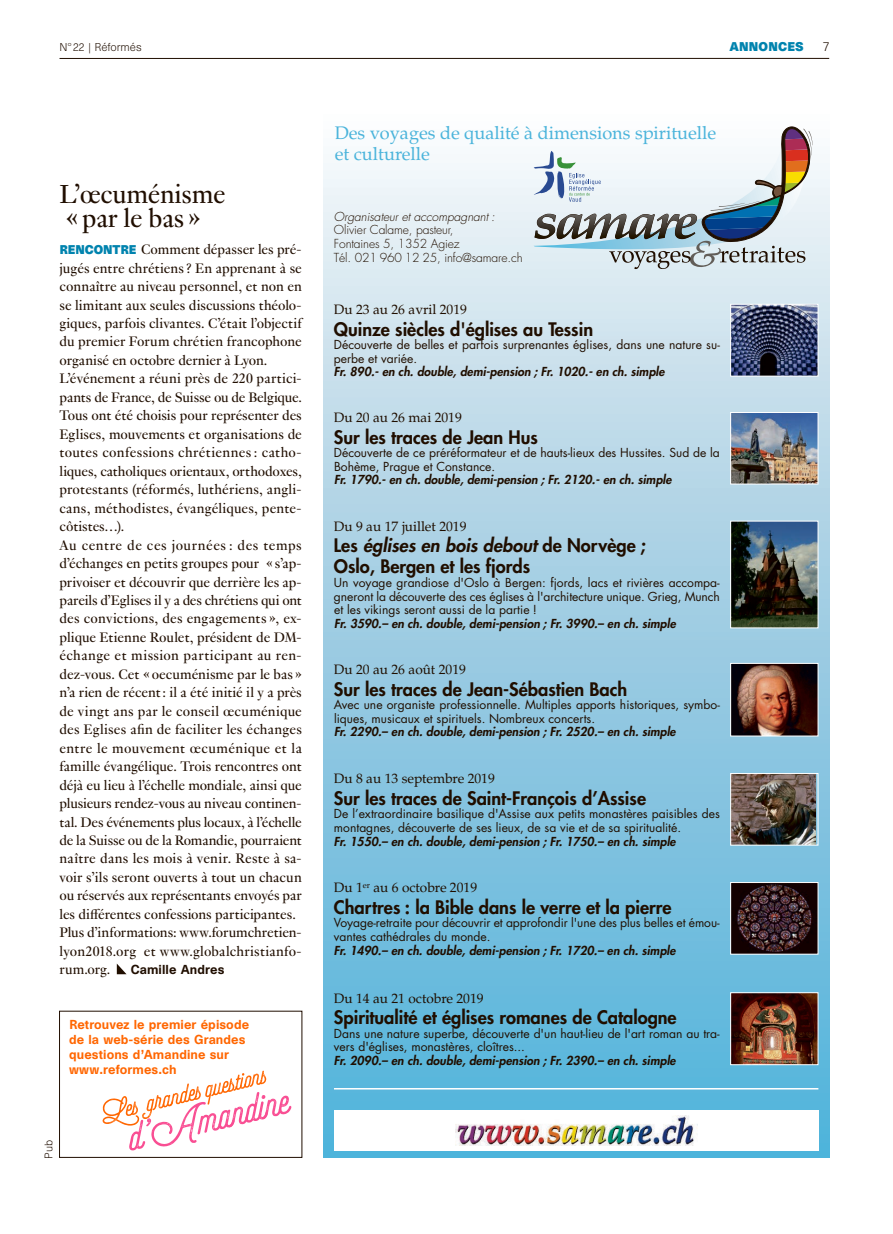
<style>
.page{position:relative;width:893px;height:1234px;background:#fff}
.page>*{position:absolute;margin:0;border:0;box-sizing:border-box;transform-origin:0 0}
.REF_Texte_indd{font:28.5px "Genath";letter-spacing:-.01em;color:#200e00}
.t1{font:800 18.15px/21.1px "Futura";color:#200e00}
.t2{font:18.15px/21.1px "Palatino";color:#4bb4db}
.REF_Texte_indd-2{font:15px/18.5px "Genath";color:#200e00;text-align:justify}
.t3{font:13.65px "Palatino";color:#200e00}
.t4{font:12.15px/13.6px "Futura";color:#200e00}
.t5{font:300 12.15px/13.6px "Futura";letter-spacing:-.01em;color:#200e00}
.REF_Texte_indd-3{font:500 12px "Unica SB";letter-spacing:.01em;color:#f60}
.REF_Texte_indd-4{font:500 12px "Unica SB";letter-spacing:.01em;color:#200e00}
.t6{font:300 12px "Unica SB";color:#200e00}
.REF_Texte_indd-5{font:700 11.7px "Unica SB";letter-spacing:.015em;color:#0083ae}
.t7{font:300 10.5px "Unica SB";color:#200e00}
.REF_legendes_copyrig{font:300 10.2px "Unica SB";color:#200e00}
.s1{font-family:"Unica SB";font-weight:700;font-size:11.7px;color:#0083ae}
.s2{font-style:italic}
.s3{font-weight:800;font-style:italic}
</style>
<div class="page">
<svg style="left:117px;top:964px;width:10px;height:10px"></svg>
<svg style="left:323px;top:126px;width:506px;height:1031px;background:#9dcee5"></svg>
<svg style="left:808px;top:131px;width:5px;height:14px"></svg>
<svg style="left:534px;top:127px;width:278px;height:142px"></svg>
<div style="left:334px;top:1109px;width:484px;height:41px;background:#fff"></div>
<img style="left:455px;top:1115px;width:242px;height:29px">
<hr style="left:334px;top:1087px;width:484px;height:2px;background:#fff">
<img style="left:732px;top:306px;width:84px;height:68px">
<div style="left:730px;top:304px;width:88px;height:72px;border:1px solid #fff"></div>
<img style="left:732px;top:414px;width:84px;height:68px">
<div style="left:730px;top:412px;width:88px;height:72px;border:1px solid #fff"></div>
<img style="left:732px;top:522px;width:84px;height:104px">
<div style="left:730px;top:520px;width:88px;height:108px;border:1px solid #fff"></div>
<img style="left:732px;top:775px;width:84px;height:68px">
<div style="left:730px;top:773px;width:88px;height:72px;border:1px solid #fff"></div>
<img style="left:732px;top:883px;width:84px;height:69px">
<div style="left:730px;top:881px;width:88px;height:73px;border:1px solid #fff"></div>
<img style="left:732px;top:994px;width:84px;height:68px">
<div style="left:730px;top:992px;width:88px;height:72px;border:1px solid #fff"></div>
<img style="left:732px;top:665px;width:84px;height:69px">
<div style="left:730px;top:663px;width:88px;height:73px;border:1px solid #fff"></div>
<svg style="left:102px;top:1070px;width:189px;height:80px"></svg>
<hr style="left:60px;top:58px;width:769px;height:1px;background:#200e00">
<p class="t7" style="left:60px;top:41px;width:84px">N° 22 | Réformés</p>
<p class="REF_Texte_indd-5" style="left:729px;top:39px;width:76px">ANNONCES</p>
<p class="t6" style="left:823px;top:39px;width:8px">7</p>
<p class="REF_Texte_indd" style="left:60px;top:174px;width:168px">L’œcuménisme</p>
<p class="REF_Texte_indd" style="left:66px;top:198px;width:136px">« par le bas »</p>
<p class="REF_Texte_indd-2" style="left:60px;top:239px;width:244px"><span class="s1">RENCONTRE</span> Comment dépasser les pré&shy;jugés entre chrétiens ? En apprenant à se connaître au niveau personnel, et non en se limitant aux seules discussions théolo&shy;giques, parfois clivantes. C’était l’objectif du premier Forum chrétien francophone organisé en octobre dernier à Lyon.</p>
<p class="REF_Texte_indd-2" style="left:60px;top:368px;width:244px">L’événement a réuni près de 220 partici&shy;pants de France, de Suisse ou de Belgique.<br>Tous ont été choisis pour représenter des Eglises, mouvements et organisations de toutes confessions chrétiennes : catho&shy;liques, catholiques orientaux, orthodoxes, protestants (réformés, luthériens, angli&shy;cans, méthodistes, évangéliques, pente&shy;côtistes…).</p>
<p class="REF_Texte_indd-2" style="left:60px;top:534px;width:244px">Au centre de ces journées : des temps d’échanges en petits groupes pour « s’ap&shy;privoiser et découvrir que derrière les ap&shy;pareils d’Eglises il y a des chrétiens qui ont des convictions, des engagements », ex&shy;plique Etienne Roulet, président de DM&shy;échange et mission participant au ren&shy;dez-vous. Cet « oecuménisme par le bas » n’a rien de récent : il a été initié il y a près de vingt ans par le conseil œcuménique des Eglises afin de faciliter les échanges entre le mouvement œcuménique et la famille évangélique. Trois rencontres ont déjà eu lieu à l’échelle mondiale, ainsi que plusieurs rendez-vous au niveau continen&shy;tal. Des événements plus locaux, à l’échelle de la Suisse ou de la Romandie, pourraient naître dans les mois à venir. Reste à sa&shy;voir s’ils seront ouverts à tout un chacun ou réservés aux représentants envoyés par les différentes confessions participantes.</p>
<p class="REF_Texte_indd-2" style="left:60px;top:922px;width:244px">Plus d’informations: www.forumchretien&shy;lyon2018.org et www.globalchristianfo&shy;rum.org.</p>
<p class="REF_Texte_indd-4" style="left:131px;top:962px;width:95px">Camille Andres</p>
<p class="REF_Texte_indd-3" style="left:69px;top:1016px;width:181px">Retrouvez le premier épisode</p>
<p class="REF_Texte_indd-3" style="left:69px;top:1031px;width:178px">de la web-série des Grandes</p>
<p class="REF_Texte_indd-3" style="left:69px;top:1046px;width:161px">questions d’Amandine sur</p>
<p class="REF_Texte_indd-3" style="left:69px;top:1061px;width:109px">www.reformes.ch</p>
<p class="REF_legendes_copyrig" style="left:43px;top:1158px;width:20px;rotate:-90deg">Pub</p>
<p class="t2" style="left:335px;top:122px;width:383px">Des voyages de qualité à dimensions spirituelle et culturelle</p>
<p class="t5" style="left:334px;top:210px;width:190px"><span class="s2">Organisateur et accompagnant :<br></span>Olivier Calame, pasteur,<br>Fontaines 5, 1352 Agiez<br>Tél. 021 960 12 25, info@samare.ch</p>
<p class="t3" style="left:334px;top:301px;width:134px">Du 23 au 26 avril 2019</p>
<p class="t1" style="left:334px;top:318px;width:261px">Quinze siècles d'églises au Tessin</p>
<p class="t4" style="left:334px;top:337px;width:387px">Découverte de belles et parfois surprenantes églises, dans une nature su&shy;perbe et variée.<br><span class="s3">Fr. 890.- en ch. double, demi-pension ; Fr. 1020.- en ch. simple</span></p>
<p class="t3" style="left:334px;top:409px;width:129px">Du 20 au 26 mai 2019</p>
<p class="t1" style="left:334px;top:426px;width:205px">Sur les traces de Jean Hus</p>
<p class="t4" style="left:334px;top:445px;width:387px">Découverte de ce préréformateur et de hauts-lieux des Hussites. Sud de la<br>Bohème, Prague et Constance.<br><span class="s3">Fr. 1790.- en ch. double, demi-pension ; Fr. 2120.- en ch. simple</span></p>
<p class="t3" style="left:334px;top:518px;width:134px">Du 9 au 17 juillet 2019</p>
<p class="t1" style="left:334px;top:534px;width:313px">Les <span class="s2">églises en bois debout</span> de Norvège ;<br>Oslo, Bergen et les fjords</p>
<p class="t4" style="left:334px;top:575px;width:388px">Un voyage grandiose d'Oslo à Bergen: fjords, lacs et rivières accompa&shy;gneront la découverte des ces églises à l'architecture unique. Grieg, Munch et les vikings seront aussi de la partie !<br><span class="s3">Fr. 3590.– en ch. double, demi-pension ; Fr. 3990.– en ch. simple</span></p>
<p class="t3" style="left:334px;top:661px;width:134px">Du 20 au 26 août 2019</p>
<p class="t1" style="left:334px;top:677px;width:295px">Sur les traces de Jean-Sébastien Bach</p>
<p class="t4" style="left:334px;top:697px;width:387px">Avec une organiste professionnelle. Multiples apports historiques, symbo&shy;liques, musicaux et spirituels. Nombreux concerts.<br><span class="s3">Fr. 2290.– en ch. double, demi-pension ; Fr. 2520.– en ch. simple</span></p>
<p class="t3" style="left:334px;top:770px;width:162px">Du 8 au 13 septembre 2019</p>
<p class="t1" style="left:334px;top:786px;width:314px">Sur les traces de Saint-François d’Assise</p>
<p class="t4" style="left:334px;top:806px;width:387px">De l’extraordinaire basilique d'Assise aux petits monastères paisibles des montagnes, découverte de ses lieux, de sa vie et de sa spiritualité.<br><span class="s3">Fr. 1550.– en ch. double, demi-pension ; Fr. 1750.– en ch. simple</span></p>
<p class="t3" style="left:334px;top:879px;width:145px">Du 1<sup>er</sup> au 6 octobre 2019</p>
<p class="t1" style="left:334px;top:895px;width:339px">Chartres : la Bible dans le verre et la pierre</p>
<p class="t4" style="left:334px;top:915px;width:387px">Voyage-retraite pour découvrir et approfondir l'une des plus belles et émou&shy;vantes cathédrales du monde.<br><span class="s3">Fr. 1490.– en ch. double, demi-pension ; Fr. 1720.– en ch. simple</span></p>
<p class="t3" style="left:334px;top:989px;width:151px">Du 14 au 21 octobre 2019</p>
<p class="t1" style="left:334px;top:1006px;width:344px">Spiritualité et églises romanes de Catalogne</p>
<p class="t4" style="left:334px;top:1025px;width:387px">Dans une nature superbe, découverte d'un haut-lieu de l'art roman au tra&shy;vers d'églises, monastères, cloîtres...<br><span class="s3">Fr. 2090.– en ch. double, demi-pension ; Fr. 2390.– en ch. simple</span></p>
</div>
